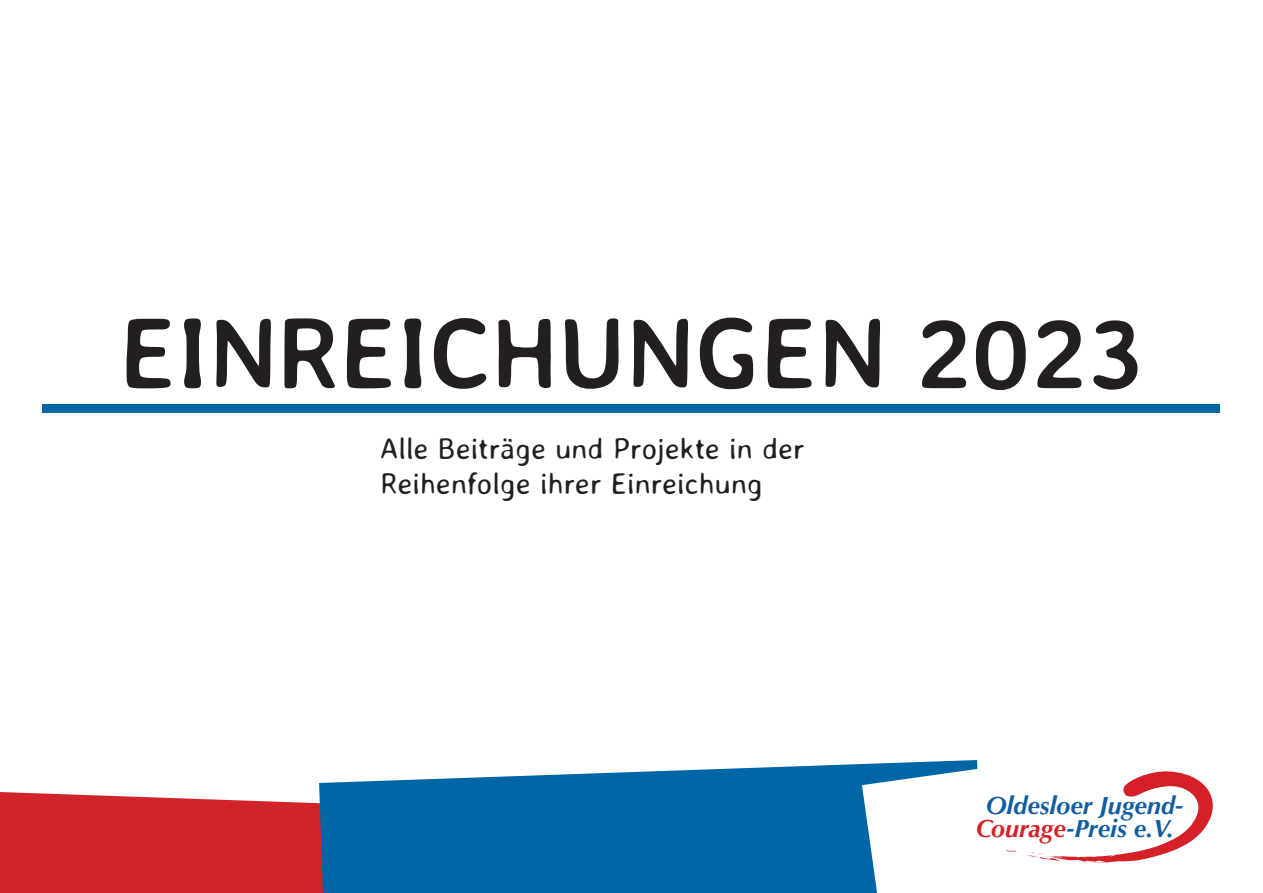
<style>
.page{position:relative;width:1263px;height:893px;background:#fff}
.page>*{position:absolute;margin:0;border:0;box-sizing:border-box;transform-origin:0 0}
.t1{font:700 100.5px "Averia Sans Libre";color:#231f20}
.t2{font:300 30px/34.5px "Averia Sans Libre";color:#231f20}
.t3{font:italic 700 24.9px/23.7px "Optima";color:#105da1;text-align:center}
.s1{color:#d62027}
</style>
<div class="page">
<div style="left:0;top:792px;width:319px;height:101px;background:#d1232a"></div>
<svg style="left:319px;top:764px;width:543px;height:129px;fill:#0166a5"></svg>
<svg style="left:862px;top:760px;width:351px;height:133px"></svg>
<svg style="left:1004px;top:850px;width:13px;height:2px"></svg>
<svg style="left:1026px;top:771px;width:186px;height:92px"></svg>
<div style="left:43px;top:404px;width:1177px;height:8px;background:#0166a5"></div>
<h1 class="t1" style="left:119px;top:289px;width:1025px">EINREICHUNGEN 2023</h1>
<p class="t2" style="left:380px;top:431px;width:427px">Alle Beiträge und Projekte in der<br>Reihenfolge ihrer Einreichung</p>
<p class="t3" style="left:976px;top:793px;width:209px">Oldesloer Jugend-<br><span class="s1">Courage</span>-Preis e.V.</p>
</div>
